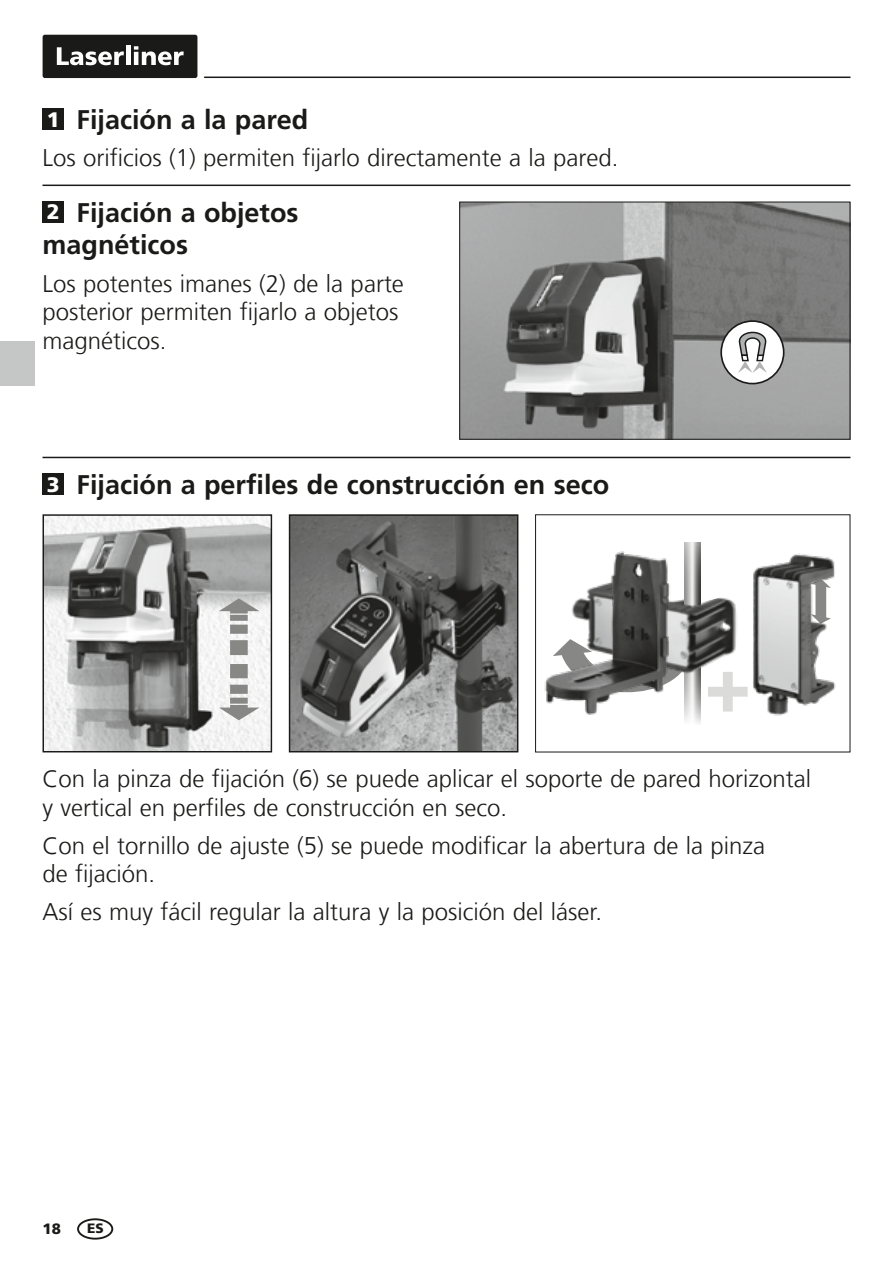
<style>
.page{position:relative;width:893px;height:1263px;background:#fff}
.page>*{position:absolute;margin:0;border:0;box-sizing:border-box;transform-origin:0 0}
.t1{font:700 27px/32.4px "Frutiger LT Com";color:#1a1a18}
.t2{font:300 24px/28.8px "Frutiger LT Com";color:#1a1a18}
.t3{font:900 21px "Frutiger LT Com";color:#fff}
.t4{font:900 15px "Frutiger LT Com";color:#1a1a18}
.t5{font:900 13.5px "Frutiger LT Com";color:#1a1a18}
.s1{font-weight:900;font-size:21px;color:#fff}
</style>
<div class="page">
<hr style="left:204px;top:77px;width:646px;height:1px;background:#1a1a18">
<div style="left:43px;top:35px;width:154px;height:43px;background:#1a1a18;border-radius:2px"></div>
<svg style="left:57px;top:47px;width:67px;height:18px"></svg>
<div style="left:126px;top:46px;width:5px;height:19px;background:#fff"></div>
<svg style="left:134px;top:46px;width:50px;height:19px"></svg>
<img style="left:461px;top:204px;width:387px;height:234px">
<div style="left:459px;top:202px;width:391px;height:238px;border:1px solid #1a1a18"></div>
<div style="left:721px;top:321px;width:63px;height:63px;background:#fff;border-radius:50%"></div>
<div style="left:720px;top:320px;width:64px;height:64px;border:2px solid #1a1a18;border-radius:50%"></div>
<svg style="left:738px;top:331px;width:29px;height:42px"></svg>
<hr style="left:43px;top:185px;width:807px;height:1px;background:#1a1a18">
<hr style="left:43px;top:457px;width:807px;height:1px;background:#1a1a18">
<img style="left:45px;top:516px;width:225px;height:234px">
<div style="left:43px;top:514px;width:229px;height:238px;border:1px solid #1a1a18"></div>
<svg style="left:219px;top:598px;width:40px;height:122px"></svg>
<img style="left:753px;top:553px;width:83px;height:163px">
<img style="left:672px;top:600px;width:9px;height:80px">
<img style="left:544px;top:551px;width:128px;height:164px">
<svg style="left:684px;top:542px;width:17px;height:182px"></svg>
<img style="left:681px;top:591px;width:56px;height:107px">
<svg style="left:708px;top:672px;width:40px;height:39px"></svg>
<img style="left:291px;top:516px;width:225px;height:234px">
<div style="left:289px;top:514px;width:229px;height:238px;border:1px solid #1a1a18"></div>
<div style="left:0;top:341px;width:34px;height:44px;background:#c5c6c6"></div>
<div style="left:43px;top:474px;width:21px;height:21px;background:#1a1a18"></div>
<div style="left:43px;top:202px;width:21px;height:21px;background:#1a1a18"></div>
<div style="left:43px;top:109px;width:21px;height:21px;background:#1a1a18"></div>
<div style="left:77px;top:1218px;width:36px;height:21px;border:2px solid #1a1a18;border-radius:50%"></div>
<p class="t1" style="left:47px;top:104px;width:263px"><span class="s1">1</span> Fijación a la pared</p>
<p class="t2" style="left:43px;top:144px;width:578px">Los orificios (1) permiten fijarlo directamente a la pared.</p>
<p class="t1" style="left:43px;top:196px;width:258px;text-indent:34px">Fijación a objetos magnéticos</p>
<p class="t2" style="left:43px;top:269px;width:363px">Los potentes imanes (2) de la parte posterior permiten fijarlo a objetos magnéticos.</p>
<p class="t3" style="left:47px;top:199px;width:14px">2</p>
<p class="t1" style="left:47px;top:468px;width:564px"><span class="s1">3</span> Fijación a perfiles de construcción en seco</p>
<p class="t2" style="left:43px;top:765px;width:770px">Con la pinza de fijación (6) se puede aplicar el soporte de pared horizontal y vertical en perfiles de construcción en seco.</p>
<p class="t2" style="left:43px;top:831px;width:724px">Con el tornillo de ajuste (5) se puede modificar la abertura de la pinza de fijación.</p>
<p class="t2" style="left:43px;top:897px;width:561px">Así es muy fácil regular la altura y la posición del láser.</p>
<p class="t4" style="left:43px;top:1219px;width:20px">18</p>
<p class="t5" style="left:87px;top:1220px;width:18px">ES</p>
</div>
